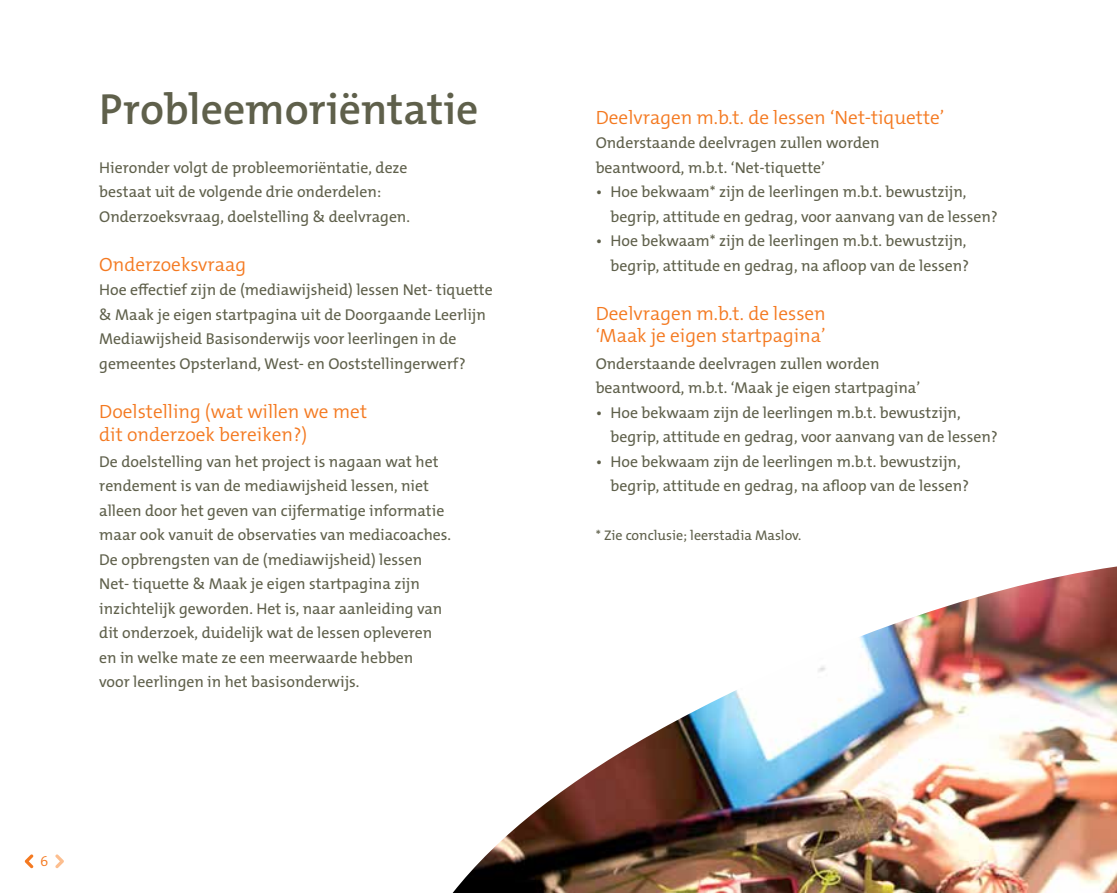
<style>
.page{position:relative;width:1117px;height:893px;background:#fff}
.page>*{position:absolute;margin:0;border:0;box-sizing:border-box;transform-origin:0 0}
.t1{font:600 43.75px "The Mix Os F";color:#5f604b}
.t2{font:300 19.25px/22.8px "The Mix Os F";color:#f47920}
.t3{font:15.75px/24.5px "The Mix Os F";color:#5f604b}
.t4{font:14px "The Mix Os F";color:#5f604b}
.t5{font:300 14px "The Mix Os F";color:#f47920}
</style>
<div class="page">
<svg style="left:55px;top:854px;width:9px;height:14px"></svg>
<svg style="left:25px;top:854px;width:8px;height:14px"></svg>
<img style="left:452px;top:566px;width:664px;height:327px">
<h1 class="t1" style="left:99px;top:81px;width:381px">Probleemoriëntatie</h1>
<p class="t3" style="left:99px;top:155px;width:312px">Hieronder volgt de probleemoriëntatie, deze bestaat uit de volgende drie onderdelen:<br>Onderzoeksvraag, doelstelling &amp; deelvragen.</p>
<p class="t2" style="left:99px;top:253px;width:148px">Onderzoeksvraag</p>
<p class="t3" style="left:99px;top:278px;width:395px">Hoe effectief zijn de (mediawijsheid) lessen Net- tiquette &amp; Maak je eigen startpagina uit de Doorgaande Leerlijn Mediawijsheid Basisonderwijs voor leerlingen in de gemeentes Opsterland, West- en Ooststellingerwerf?</p>
<p class="t2" style="left:99px;top:400px;width:269px">Doelstelling (wat willen we met dit onderzoek bereiken?)</p>
<p class="t3" style="left:99px;top:449px;width:353px">De doelstelling van het project is nagaan wat het rendement is van de mediawijsheid lessen, niet alleen door het geven van cijfermatige informatie maar ook vanuit de observaties van mediacoaches.<br>De opbrengsten van de (mediawijsheid) lessen Net- tiquette &amp; Maak je eigen startpagina zijn inzichtelijk geworden. Het is, naar aanleiding van dit onderzoek, duidelijk wat de lessen opleveren en in welke mate ze een meerwaarde hebben<br>voor leerlingen in het basisonderwijs.</p>
<p class="t5" style="left:40px;top:852px;width:10px">6</p>
<p class="t2" style="left:595px;top:106px;width:350px">Deelvragen m.b.t. de lessen ‘Net-tiquette’</p>
<p class="t3" style="left:595px;top:131px;width:285px">Onderstaande deelvragen zullen worden beantwoord, m.b.t. ‘Net-tiquette’</p>
<p class="t3" style="left:610px;top:180px;width:388px;text-indent:-15px">• Hoe bekwaam* zijn de leerlingen m.b.t. bewustzijn, begrip, attitude en gedrag, voor aanvang van de lessen?</p>
<p class="t3" style="left:595px;top:229px;width:375px;text-align:right">• Hoe bekwaam* zijn de leerlingen m.b.t. bewustzijn, begrip, attitude en gedrag, na afloop van de lessen?</p>
<p class="t2" style="left:595px;top:302px;width:231px">Deelvragen m.b.t. de lessen ‘Maak je eigen startpagina’</p>
<p class="t3" style="left:595px;top:351px;width:326px">Onderstaande deelvragen zullen worden beantwoord, m.b.t. ‘Maak je eigen startpagina’</p>
<p class="t3" style="left:610px;top:400px;width:388px;text-indent:-15px">• Hoe bekwaam zijn de leerlingen m.b.t. bewustzijn, begrip, attitude en gedrag, voor aanvang van de lessen?</p>
<p class="t3" style="left:610px;top:449px;width:360px;text-indent:-15px">• Hoe bekwaam zijn de leerlingen m.b.t. bewustzijn, begrip, attitude en gedrag, na afloop van de lessen?</p>
<p class="t4" style="left:595px;top:526px;width:207px">* Zie conclusie; leerstadia Maslov.</p>
</div>
